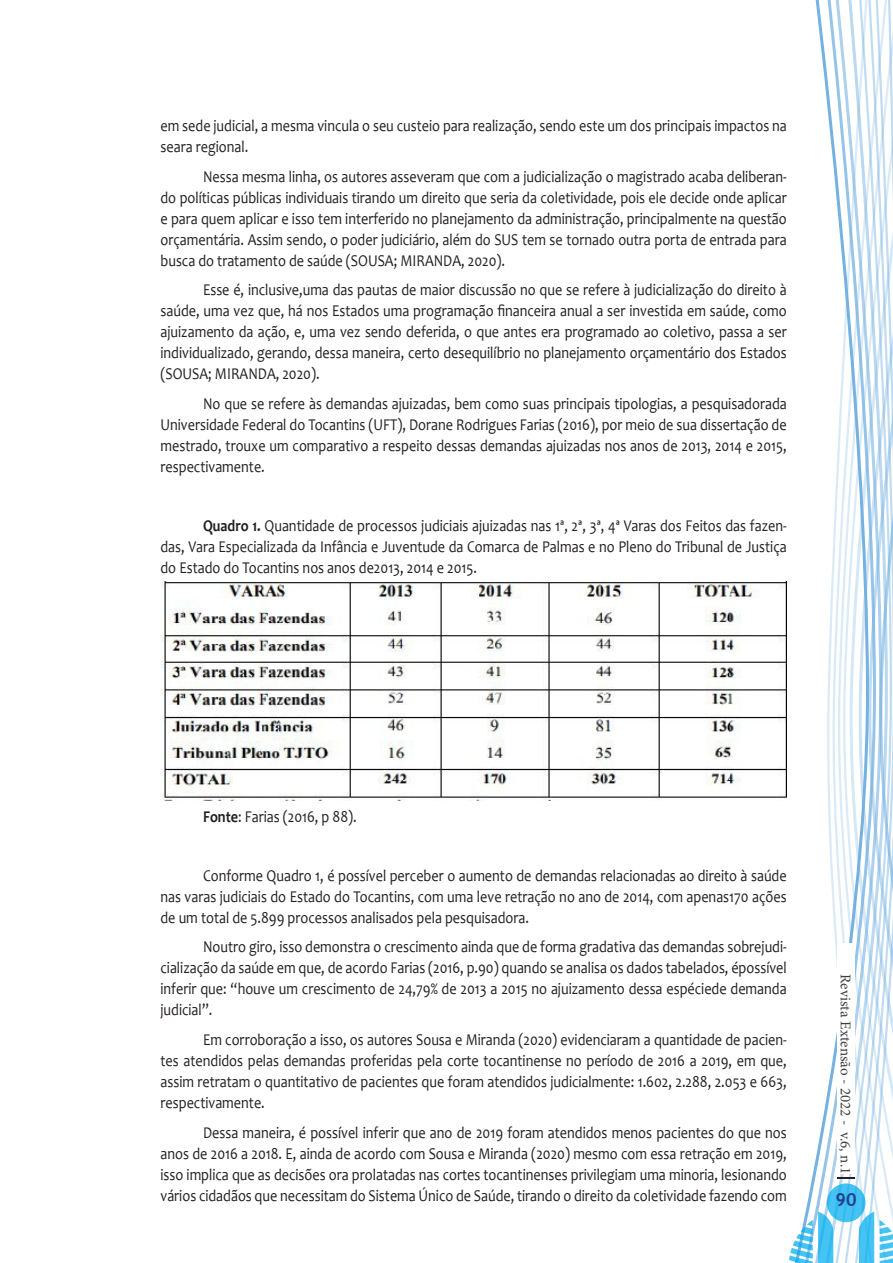
<style>
.page{position:relative;width:893px;height:1263px;background:#fff}
.page>*{position:absolute;margin:0;border:0;box-sizing:border-box;transform-origin:0 0}
.t1{font:700 18px "Trebuchet MS";color:#253f8e}
.Texto{font:16.5px/21px "Candara";color:#231f20;text-align:justify;scale:.86 1}
.t2{font:15px "Minion Pro";color:#3e3e3f}
.s1{font-weight:700}
</style>
<div class="page">
<svg style="left:789px;top:0;width:104px;height:1263px"></svg>
<img style="left:161px;top:581px;width:625px;height:220px">
<p class="Texto" style="left:161px;top:115px;width:730px">em sede judicial, a mesma vincula o seu custeio para realização, sendo este um dos principais impactos na seara regional.</p>
<p class="Texto" style="left:161px;top:166px;width:730px;text-indent:43px">Nessa mesma linha, os autores asseveram que com a judicialização o magistrado acaba deliberan&shy;do políticas públicas individuais tirando um direito que seria da coletividade, pois ele decide onde aplicar e para quem aplicar e isso tem interferido no planejamento da administração, principalmente na questão orçamentária. Assim sendo, o poder judiciário, além do SUS tem se tornado outra porta de entrada para busca do tratamento de saúde (SOUSA; MIRANDA, 2020).</p>
<p class="Texto" style="left:161px;top:279px;width:730px;text-indent:43px">Esse é, inclusive,uma das pautas de maior discussão no que se refere à judicialização do direito à saúde, uma vez que, há nos Estados uma programação financeira anual a ser investida em saúde, como ajuizamento da ação, e, uma vez sendo deferida, o que antes era programado ao coletivo, passa a ser individualizado, gerando, dessa maneira, certo desequilíbrio no planejamento orçamentário dos Estados (SOUSA; MIRANDA, 2020).</p>
<p class="Texto" style="left:161px;top:393px;width:730px;text-indent:43px">No que se refere às demandas ajuizadas, bem como suas principais tipologias, a pesquisadorada Universidade Federal do Tocantins (UFT), Dorane Rodrigues Farias (2016), por meio de sua dissertação de mestrado, trouxe um comparativo a respeito dessas demandas ajuizadas nos anos de 2013, 2014 e 2015, respectivamente.</p>
<p class="Texto" style="left:161px;top:515px;width:730px;text-indent:43px"><span class="s1">Quadro 1.</span> Quantidade de processos judiciais ajuizadas nas 1ª, 2ª, 3ª, 4ª Varas dos Feitos das fazen&shy;das, Vara Especializada da Infância e Juventude da Comarca de Palmas e no Pleno do Tribunal de Justiça do Estado do Tocantins nos anos de2013, 2014 e 2015.</p>
<p class="Texto" style="left:203px;top:806px;width:180px"><span class="s1">Fonte</span>: Farias (2016, p 88).</p>
<p class="Texto" style="left:161px;top:865px;width:730px;text-indent:43px">Conforme Quadro 1, é possível perceber o aumento de demandas relacionadas ao direito à saúde nas varas judiciais do Estado do Tocantins, com uma leve retração no ano de 2014, com apenas170 ações de um total de 5.899 processos analisados pela pesquisadora.</p>
<p class="Texto" style="left:161px;top:936px;width:730px;text-indent:43px">Noutro giro, isso demonstra o crescimento ainda que de forma gradativa das demandas sobrejudi&shy;cialização da saúde em que, de acordo Farias (2016, p.90) quando se analisa os dados tabelados, épossível inferir que: “houve um crescimento de 24,79% de 2013 a 2015 no ajuizamento dessa espéciede demanda judicial”.</p>
<p class="Texto" style="left:161px;top:1029px;width:730px;text-indent:43px">Em corroboração a isso, os autores Sousa e Miranda (2020) evidenciaram a quantidade de pacien&shy;tes atendidos pelas demandas proferidas pela corte tocantinense no período de 2016 a 2019, em que, assim retratam o quantitativo de pacientes que foram atendidos judicialmente: 1.602, 2.288, 2.053 e 663, respectivamente.</p>
<p class="Texto" style="left:161px;top:1121px;width:730px;text-indent:43px">Dessa maneira, é possível inferir que ano de 2019 foram atendidos menos pacientes do que nos anos de 2016 a 2018. E, ainda de acordo com Sousa e Miranda (2020) mesmo com essa retração em 2019, isso implica que as decisões ora prolatadas nas cortes tocantinenses privilegiam uma minoria, lesionando vários cidadãos que necessitam do Sistema Único de Saúde, tirando o direito da coletividade fazendo com</p>
<p class="t2" style="left:856px;top:974px;width:201px;rotate:90deg">Revista Extensão - 2022 - v.6, n.1</p>
<p class="t1" style="left:836px;top:1188px;width:23px">90</p>
</div>
